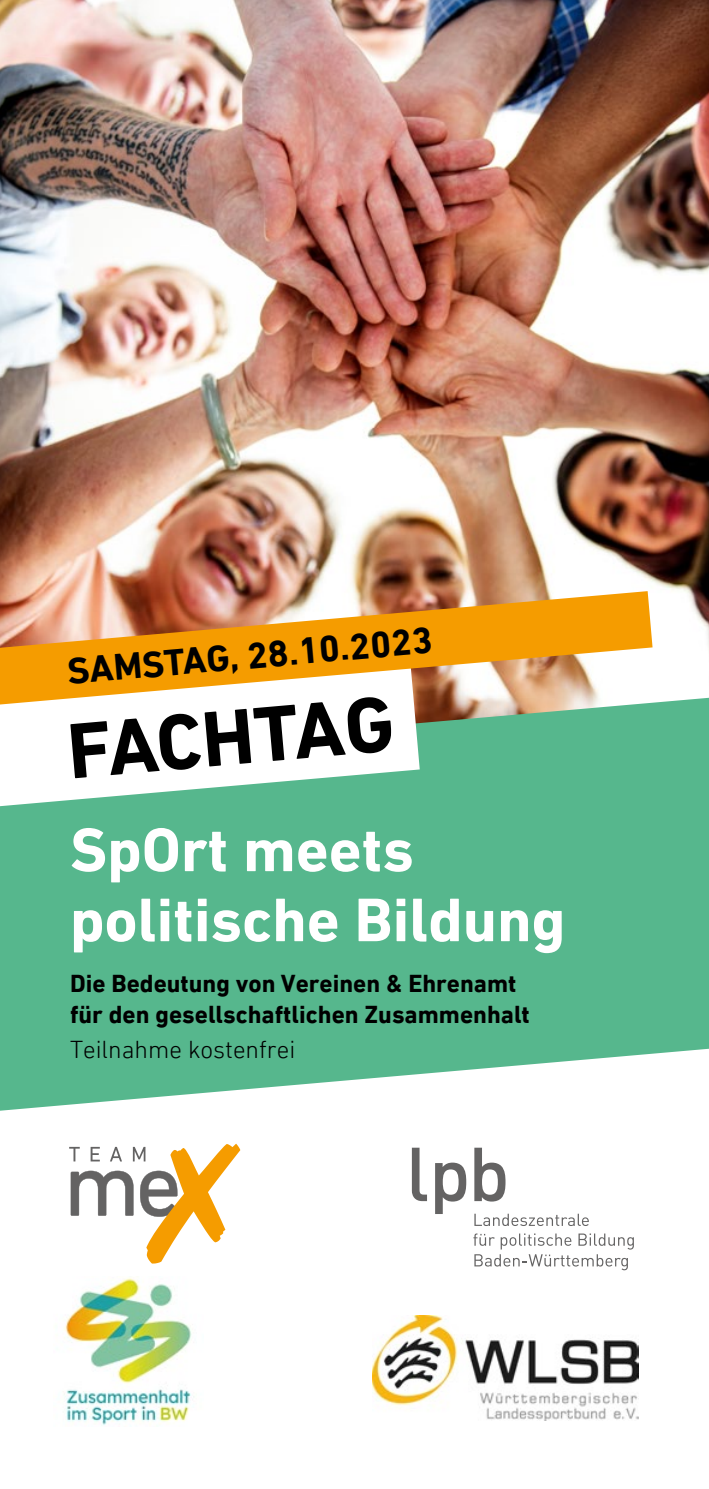
<style>
.page{position:relative;width:709px;height:1489px;background:#fff}
.page>*{position:absolute;margin:0;border:0;box-sizing:border-box;transform-origin:0 0}
.t1{font:700 79.75px "DIN Next LT Pro";color:#000}
.t2{font:700 62.5px/70px "DIN Next LT Pro";color:#fff}
.t3{font:700 37.5px "DIN Next LT Pro";color:#000}
.copy{font:700 25px/30px "DIN Next LT Pro";color:#000}
.copy-2{font:300 25px "DIN Next LT Pro";color:#000}
</style>
<div class="page">
<img style="left:0;top:0;width:709px;height:648px">
<svg style="left:0;top:697px;width:709px;height:413px;background:#65bd96"></svg>
<img style="left:64px;top:1277px;width:130px;height:148px">
<svg style="left:69px;top:1143px;width:171px;height:120px"></svg>
<svg style="left:435px;top:1162px;width:31px;height:51px"></svg>
<svg style="left:412px;top:1147px;width:15px;height:53px"></svg>
<svg style="left:474px;top:1147px;width:31px;height:54px"></svg>
<svg style="left:474px;top:1213px;width:115px;height:12px"></svg>
<svg style="left:473px;top:1233px;width:161px;height:37px"></svg>
<svg style="left:0;top:704px;width:420px;height:102px"></svg>
<img style="left:0;top:591px;width:652px;height:113px">
<img style="left:372px;top:1315px;width:266px;height:105px">
<p class="t3" style="left:66px;top:649px;width:368px;rotate:-5deg">SAMSTAG, 28.10.2023</p>
<p class="t1" style="left:63px;top:705px;width:329px;rotate:-5deg">FACHTAG</p>
<p class="t2" style="left:70px;top:814px;width:497px">SpOrt meets politische Bildung</p>
<p class="copy" style="left:70px;top:968px;width:461px">Die Bedeutung von Vereinen &amp; Ehrenamt für den gesellschaftlichen Zusammenhalt</p>
<p class="copy-2" style="left:70px;top:1034px;width:227px">Teilnahme kostenfrei</p>
</div>
